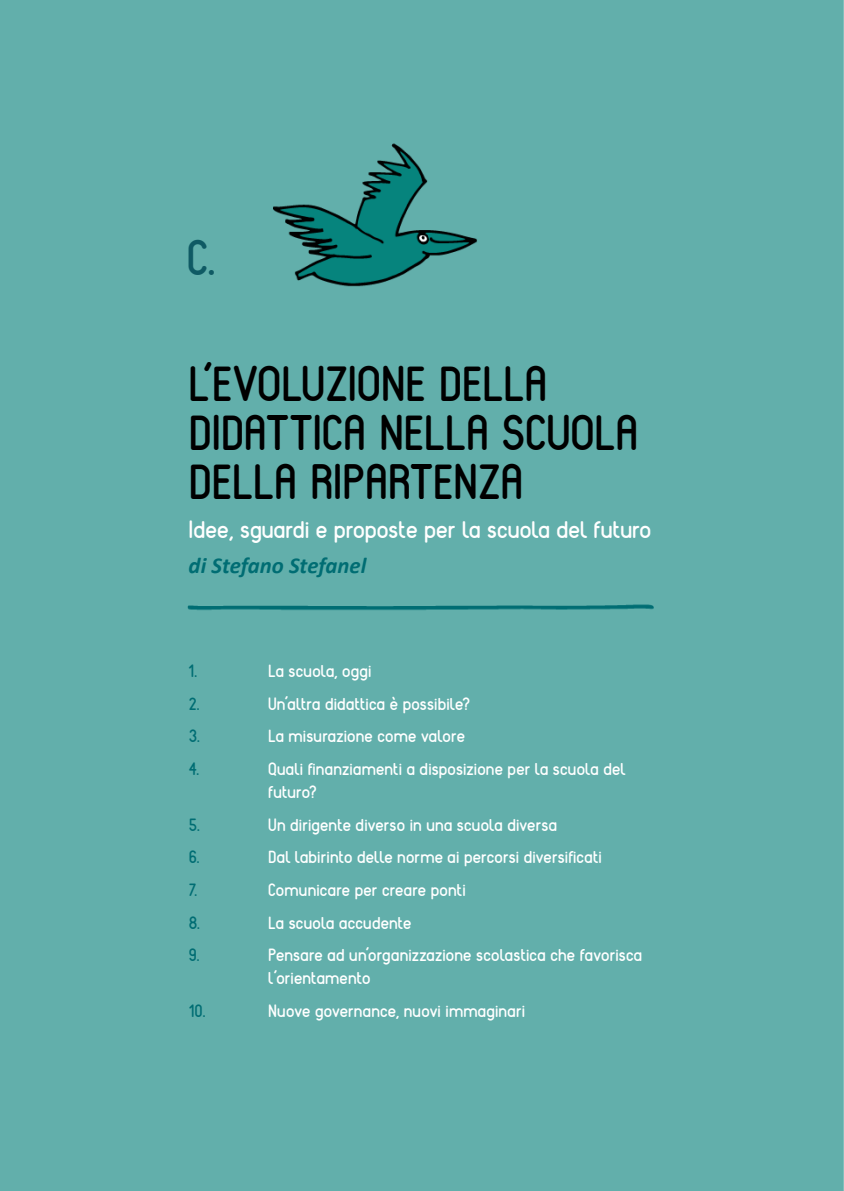
<style>
.page{position:relative;width:844px;height:1191px;background:#fff}
.page>*{position:absolute;margin:0;border:0;box-sizing:border-box;transform-origin:0 0}
.t1{font:700 49px/49px "Reef";letter-spacing:-.01em;color:#000}
.t2{font:700 49px "Reef";color:#0f5a64}
.t3{font:700 24.5px "Reef";color:#fff}
.t4{font:italic 700 22.75px "Calibri";color:#006d73}
.t5{font:700 17.5px/22.8px "Reef";letter-spacing:.01em;color:#fff}
.t6{font:700 17.5px "Reef";color:#006d73}
</style>
<div class="page">
<div style="left:0;top:0;width:843px;height:1191px;background:#62afab"></div>
<div style="left:117px;top:341px;width:68px;height:70px;background:#62afab"></div>
<h1 class="t2" style="left:187px;top:227px;width:30px">C.</h1>
<h1 class="t1" style="left:188px;top:359px;width:451px;text-indent:-45px">C. L’EVOLUZIONE DELLA<br>DIDATTICA NELLA SCUOLA<br>DELLA RIPARTENZA</h1>
<h2 class="t3" style="left:189px;top:514px;width:464px">Idee, sguardi e proposte per la scuola del futuro</h2>
<h3 class="t4" style="left:189px;top:549px;width:179px">di Stefano Stefanel</h3>
<p class="t6" style="left:189px;top:660px;width:10px">1.</p>
<p class="t5" style="left:268px;top:659px;width:105px">La scuola, oggi</p>
<p class="t6" style="left:189px;top:692px;width:12px">2.</p>
<p class="t5" style="left:268px;top:692px;width:203px">Un’altra didattica è possibile?</p>
<p class="t6" style="left:189px;top:725px;width:13px">3.</p>
<p class="t5" style="left:268px;top:725px;width:198px">La misurazione come valore</p>
<p class="t6" style="left:189px;top:758px;width:12px">4.</p>
<p class="t5" style="left:268px;top:757px;width:359px">Quali finanziamenti a disposizione per la scuola del futuro?</p>
<p class="t6" style="left:189px;top:813px;width:13px">5.</p>
<p class="t5" style="left:268px;top:813px;width:290px">Un dirigente diverso in una scuola diversa</p>
<p class="t6" style="left:189px;top:846px;width:12px">6.</p>
<p class="t5" style="left:268px;top:845px;width:335px">Dal labirinto delle norme ai percorsi diversificati</p>
<p class="t6" style="left:189px;top:878px;width:10px">7.</p>
<p class="t5" style="left:268px;top:878px;width:199px">Comunicare per creare ponti</p>
<p class="t6" style="left:189px;top:911px;width:13px">8.</p>
<p class="t5" style="left:268px;top:911px;width:145px">La scuola accudente</p>
<p class="t6" style="left:189px;top:944px;width:12px">9.</p>
<p class="t5" style="left:268px;top:943px;width:375px">Pensare ad un’organizzazione scolastica che favorisca l’orientamento</p>
<p class="t6" style="left:189px;top:999px;width:18px">10.</p>
<p class="t5" style="left:268px;top:999px;width:258px">Nuove governance, nuovi immaginari</p>
</div>
